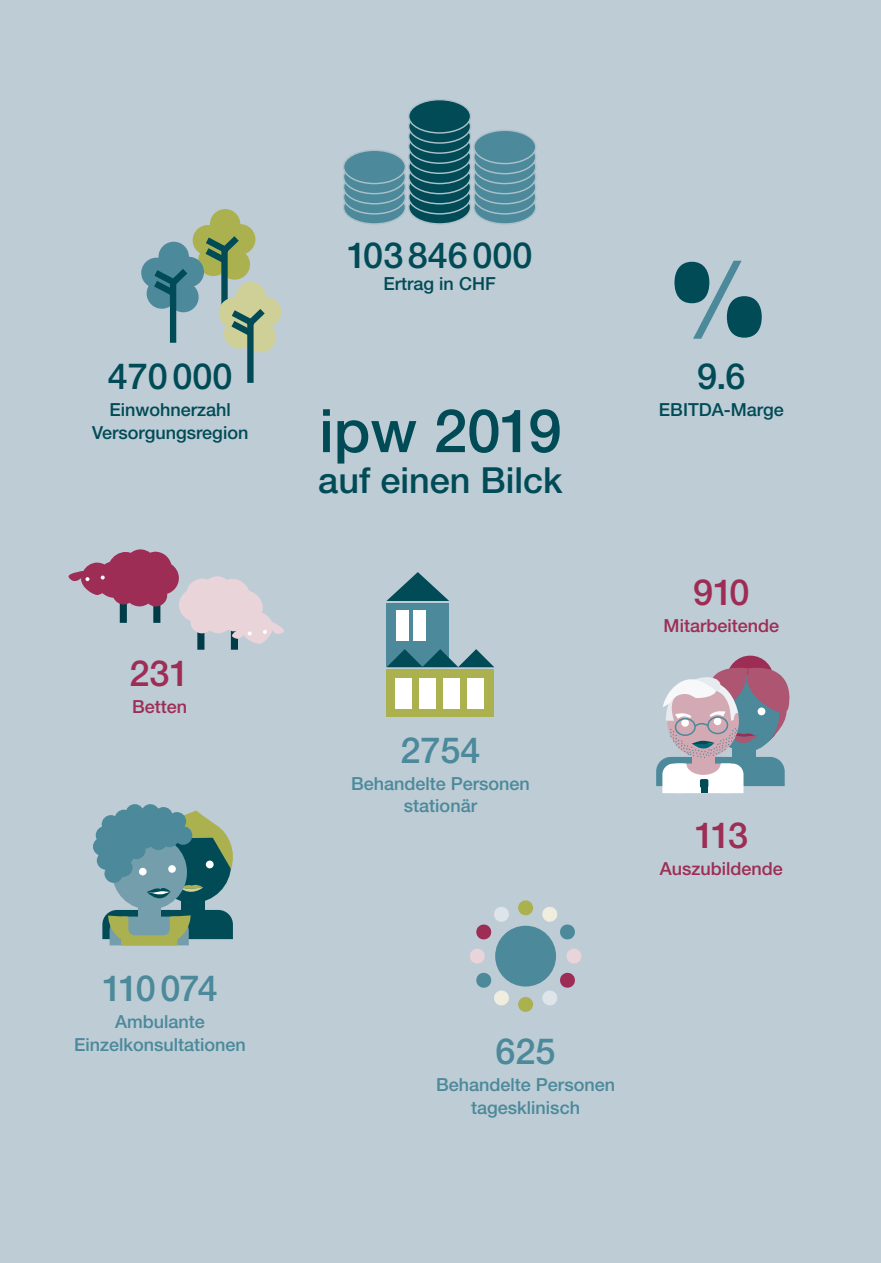
<style>
.page{position:relative;width:881px;height:1263px;background:#fff}
.page>*{position:absolute;margin:0;border:0;box-sizing:border-box;transform-origin:0 0}
.t1{font:500 60px "Helvetica Neue LT Std";color:#004b56}
.t2{font:500 36px "Helvetica Neue LT Std";color:#004b56}
.t3{font:500 36px "Helvetica Neue LT Std";color:#4b899b}
.t4{font:500 36px "Helvetica Neue LT Std";letter-spacing:-.04em;color:#9e2d55}
.t5{font:500 18px/22.5px "Helvetica Neue LT Std";color:#4b899b;text-align:center}
.t6{font:500 18px/22.5px "Helvetica Neue LT Std";color:#004b56;text-align:center}
.t7{font:500 18px "Helvetica Neue LT Std";color:#9e2d55}
</style>
<div class="page">
<div style="left:0;top:0;width:880px;height:1263px;background:#bdccd5"></div>
<div style="left:231px;top:617px;width:7px;height:33px;background:#003c47"></div>
<div style="left:197px;top:617px;width:7px;height:33px;background:#003c47"></div>
<svg style="left:68px;top:549px;width:216px;height:95px"></svg>
<div style="left:386px;top:603px;width:63px;height:64px;background:#4b899b"></div>
<svg style="left:386px;top:572px;width:63px;height:29px"></svg>
<div style="left:386px;top:669px;width:107px;height:47px;background:#acb14f"></div>
<div style="left:394px;top:678px;width:17px;height:31px;background:#fff"></div>
<div style="left:419px;top:678px;width:17px;height:31px;background:#fff"></div>
<div style="left:443px;top:678px;width:17px;height:31px;background:#fff"></div>
<div style="left:467px;top:678px;width:17px;height:31px;background:#fff"></div>
<svg style="left:387px;top:649px;width:107px;height:18px"></svg>
<div style="left:396px;top:610px;width:12px;height:31px;background:#fff"></div>
<div style="left:413px;top:610px;width:12px;height:31px;background:#fff"></div>
<div style="left:225px;top:224px;width:30px;height:31px;background:#acb14f;border-radius:50%"></div>
<div style="left:210px;top:209px;width:30px;height:31px;background:#acb14f;border-radius:50%"></div>
<div style="left:192px;top:225px;width:31px;height:30px;background:#acb14f;border-radius:50%"></div>
<div style="left:141px;top:258px;width:31px;height:30px;background:#4b899b;border-radius:50%"></div>
<div style="left:251px;top:297px;width:30px;height:30px;background:#cfcf98;border-radius:50%"></div>
<div style="left:245px;top:322px;width:31px;height:30px;background:#cfcf98;border-radius:50%"></div>
<svg style="left:147px;top:229px;width:124px;height:154px"></svg>
<svg style="left:343px;top:191px;width:62px;height:33px"></svg>
<div style="left:343px;top:190px;width:63px;height:35px;border:1px solid #acc0ca;border-radius:50%"></div>
<svg style="left:343px;top:181px;width:62px;height:33px"></svg>
<div style="left:343px;top:180px;width:63px;height:35px;border:1px solid #acc0ca;border-radius:50%"></div>
<svg style="left:343px;top:170px;width:62px;height:34px"></svg>
<div style="left:343px;top:170px;width:63px;height:34px;border:1px solid #acc0ca;border-radius:50%"></div>
<svg style="left:343px;top:160px;width:62px;height:34px"></svg>
<div style="left:343px;top:160px;width:63px;height:34px;border:1px solid #acc0ca;border-radius:50%"></div>
<div style="left:343px;top:150px;width:62px;height:34px;background:#4b899b;border-radius:50%"></div>
<div style="left:343px;top:150px;width:63px;height:34px;border:1px solid #acc0ca;border-radius:50%"></div>
<svg style="left:473px;top:191px;width:62px;height:33px"></svg>
<div style="left:473px;top:190px;width:63px;height:35px;border:1px solid #acc0ca;border-radius:50%"></div>
<svg style="left:473px;top:181px;width:62px;height:33px"></svg>
<div style="left:473px;top:180px;width:63px;height:35px;border:1px solid #acc0ca;border-radius:50%"></div>
<svg style="left:473px;top:170px;width:62px;height:34px"></svg>
<div style="left:473px;top:170px;width:63px;height:34px;border:1px solid #acc0ca;border-radius:50%"></div>
<svg style="left:473px;top:160px;width:62px;height:34px"></svg>
<div style="left:473px;top:160px;width:63px;height:34px;border:1px solid #acc0ca;border-radius:50%"></div>
<svg style="left:473px;top:150px;width:62px;height:34px"></svg>
<div style="left:473px;top:150px;width:63px;height:34px;border:1px solid #acc0ca;border-radius:50%"></div>
<svg style="left:408px;top:191px;width:62px;height:33px"></svg>
<div style="left:408px;top:190px;width:63px;height:35px;border:1px solid #acc0ca;border-radius:50%"></div>
<svg style="left:408px;top:181px;width:62px;height:33px"></svg>
<div style="left:408px;top:180px;width:63px;height:35px;border:1px solid #acc0ca;border-radius:50%"></div>
<svg style="left:408px;top:170px;width:62px;height:34px"></svg>
<div style="left:408px;top:170px;width:63px;height:34px;border:1px solid #acc0ca;border-radius:50%"></div>
<svg style="left:408px;top:160px;width:62px;height:34px"></svg>
<div style="left:408px;top:160px;width:63px;height:34px;border:1px solid #acc0ca;border-radius:50%"></div>
<svg style="left:408px;top:150px;width:62px;height:34px"></svg>
<div style="left:408px;top:150px;width:63px;height:34px;border:1px solid #acc0ca;border-radius:50%"></div>
<svg style="left:408px;top:140px;width:62px;height:33px"></svg>
<div style="left:408px;top:139px;width:63px;height:35px;border:1px solid #acc0ca;border-radius:50%"></div>
<svg style="left:408px;top:130px;width:62px;height:33px"></svg>
<div style="left:408px;top:129px;width:63px;height:35px;border:1px solid #acc0ca;border-radius:50%"></div>
<svg style="left:408px;top:120px;width:62px;height:33px"></svg>
<div style="left:408px;top:119px;width:63px;height:35px;border:1px solid #acc0ca;border-radius:50%"></div>
<svg style="left:408px;top:110px;width:62px;height:33px"></svg>
<div style="left:408px;top:109px;width:63px;height:35px;border:1px solid #acc0ca;border-radius:50%"></div>
<div style="left:408px;top:100px;width:62px;height:33px;background:#004b56;border-radius:50%"></div>
<div style="left:408px;top:99px;width:63px;height:35px;border:1px solid #acc0ca;border-radius:50%"></div>
<svg style="left:473px;top:140px;width:62px;height:34px"></svg>
<div style="left:473px;top:140px;width:63px;height:34px;border:1px solid #acc0ca;border-radius:50%"></div>
<div style="left:473px;top:130px;width:62px;height:34px;background:#4b899b;border-radius:50%"></div>
<div style="left:473px;top:130px;width:63px;height:34px;border:1px solid #acc0ca;border-radius:50%"></div>
<svg style="left:674px;top:261px;width:87px;height:78px"></svg>
<div style="left:495px;top:926px;width:61px;height:60px;background:#4b899b;border-radius:50%"></div>
<div style="left:518px;top:900px;width:15px;height:15px;background:#acb14f;border-radius:50%"></div>
<div style="left:518px;top:997px;width:15px;height:15px;background:#acb14f;border-radius:50%"></div>
<div style="left:469px;top:949px;width:15px;height:14px;background:#e8d4d9;border-radius:50%"></div>
<div style="left:566px;top:949px;width:15px;height:14px;background:#e8d4d9;border-radius:50%"></div>
<svg style="left:476px;top:972px;width:34px;height:34px"></svg>
<svg style="left:541px;top:907px;width:34px;height:33px"></svg>
<svg style="left:476px;top:907px;width:34px;height:33px"></svg>
<svg style="left:542px;top:972px;width:33px;height:34px"></svg>
<div style="left:726px;top:656px;width:47px;height:46px;background:#9e2d55;border-radius:50%"></div>
<svg style="left:656px;top:664px;width:134px;height:129px"></svg>
<div style="left:154px;top:826px;width:77px;height:77px;background:#004b56;border-radius:50%"></div>
<svg style="left:173px;top:810px;width:60px;height:59px"></svg>
<div style="left:112px;top:835px;width:75px;height:75px;background:#759ead;border-radius:50%"></div>
<div style="left:168px;top:865px;width:8px;height:8px;background:#fff;border-radius:50%"></div>
<div style="left:139px;top:868px;width:7px;height:7px;background:#fff;border-radius:50%"></div>
<div style="left:114px;top:837px;width:18px;height:19px;background:#4b899b;border-radius:50%"></div>
<div style="left:107px;top:851px;width:18px;height:18px;background:#4b899b;border-radius:50%"></div>
<div style="left:104px;top:864px;width:19px;height:19px;background:#4b899b;border-radius:50%"></div>
<div style="left:114px;top:858px;width:18px;height:19px;background:#4b899b;border-radius:50%"></div>
<div style="left:115px;top:847px;width:18px;height:18px;background:#4b899b;border-radius:50%"></div>
<div style="left:127px;top:841px;width:18px;height:18px;background:#4b899b;border-radius:50%"></div>
<div style="left:136px;top:830px;width:19px;height:18px;background:#4b899b;border-radius:50%"></div>
<div style="left:149px;top:832px;width:18px;height:18px;background:#4b899b;border-radius:50%"></div>
<div style="left:160px;top:829px;width:19px;height:18px;background:#4b899b;border-radius:50%"></div>
<div style="left:174px;top:826px;width:18px;height:19px;background:#4b899b;border-radius:50%"></div>
<div style="left:168px;top:812px;width:18px;height:18px;background:#4b899b;border-radius:50%"></div>
<div style="left:97px;top:851px;width:18px;height:19px;background:#4b899b;border-radius:50%"></div>
<div style="left:93px;top:837px;width:18px;height:19px;background:#4b899b;border-radius:50%"></div>
<div style="left:96px;top:826px;width:18px;height:18px;background:#4b899b;border-radius:50%"></div>
<div style="left:103px;top:835px;width:18px;height:18px;background:#4b899b;border-radius:50%"></div>
<div style="left:102px;top:815px;width:18px;height:18px;background:#4b899b;border-radius:50%"></div>
<div style="left:123px;top:829px;width:19px;height:19px;background:#4b899b;border-radius:50%"></div>
<div style="left:148px;top:818px;width:19px;height:19px;background:#4b899b;border-radius:50%"></div>
<div style="left:159px;top:819px;width:18px;height:19px;background:#4b899b;border-radius:50%"></div>
<div style="left:154px;top:807px;width:19px;height:18px;background:#4b899b;border-radius:50%"></div>
<div style="left:141px;top:804px;width:18px;height:19px;background:#4b899b;border-radius:50%"></div>
<div style="left:139px;top:813px;width:18px;height:19px;background:#4b899b;border-radius:50%"></div>
<div style="left:125px;top:804px;width:19px;height:19px;background:#4b899b;border-radius:50%"></div>
<div style="left:114px;top:810px;width:19px;height:18px;background:#4b899b;border-radius:50%"></div>
<div style="left:127px;top:817px;width:19px;height:18px;background:#4b899b;border-radius:50%"></div>
<div style="left:113px;top:822px;width:19px;height:19px;background:#4b899b;border-radius:50%"></div>
<svg style="left:102px;top:883px;width:131px;height:62px"></svg>
<h2 class="t2" style="left:108px;top:355px;width:126px">470000</h2>
<p class="t6" style="left:92px;top:398px;width:158px">Einwohnerzahl<br>Versorgungsregion</p>
<h2 class="t4" style="left:129px;top:652px;width:62px">231</h2>
<p class="t7" style="left:132px;top:696px;width:57px">Betten</p>
<h2 class="t3" style="left:102px;top:967px;width:117px">110 074</h2>
<p class="t5" style="left:74px;top:1010px;width:173px">Ambulante<br>Einzelkonsultationen</p>
<h2 class="t2" style="left:346px;top:233px;width:187px">103846000</h2>
<p class="t6" style="left:383px;top:272px;width:114px">Ertrag in CHF</p>
<h1 class="t1" style="left:319px;top:395px;width:244px">ipw 2019</h1>
<h2 class="t2" style="left:318px;top:458px;width:246px">auf einen Bilck</h2>
<h2 class="t3" style="left:400px;top:728px;width:82px">2754</h2>
<p class="t5" style="left:351px;top:772px;width:180px">Behandelte Personen stationär</p>
<h2 class="t2" style="left:697px;top:355px;width:50px">9.6</h2>
<p class="t6" style="left:658px;top:398px;width:126px">EBITDA-Marge</p>
<h2 class="t4" style="left:692px;top:571px;width:58px">910</h2>
<p class="t7" style="left:663px;top:615px;width:117px">Mitarbeitende</p>
<h2 class="t4" style="left:694px;top:814px;width:55px">113</h2>
<p class="t7" style="left:659px;top:858px;width:125px">Auszubildende</p>
<h2 class="t3" style="left:495px;top:1030px;width:62px">625</h2>
<p class="t5" style="left:436px;top:1073px;width:180px">Behandelte Personen tagesklinisch</p>
</div>
